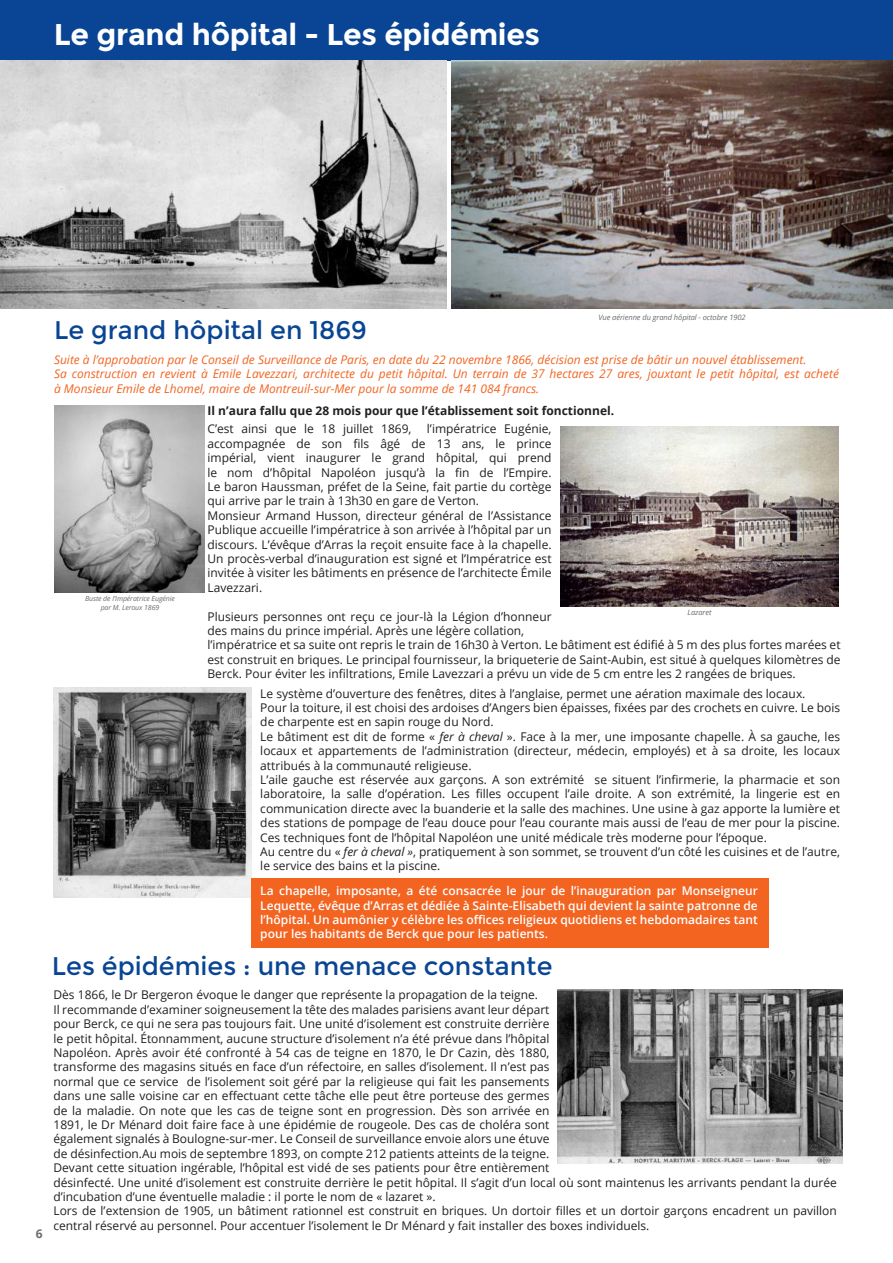
<style>
.page{position:relative;width:893px;height:1263px;background:#fff}
.page>*{position:absolute;margin:0;border:0;box-sizing:border-box;transform-origin:0 0}
.t1{font:700 30px "Montserrat";letter-spacing:-.01em;color:#fff}
.t2{font:25.5px "Montserrat";color:#094594}
.t3{font:12px/14.4px "Open Sans";color:#231f20}
.t4{font:italic 12px/14.4px "Open Sans";color:#f36421}
.t5{font:600 12px/14.4px "Open Sans";color:#fff;text-align:justify}
.t6{font:700 12px "Open Sans";color:#231f20}
.t7{font:700 12px "Open Sans";color:#6c6d70}
.t8{font:italic 7.5px "Open Sans";letter-spacing:-.01em;color:#6c6d70}
.t9{font:italic 6.9px/8.4px "Open Sans";letter-spacing:-.01em;color:#6c6d70;text-align:center}
.s1{font-style:italic}
</style>
<div class="page">
<div style="left:0;top:0;width:893px;height:61px;background:#094594"></div>
<img style="left:452px;top:61px;width:441px;height:248px">
<img style="left:0;top:61px;width:446px;height:248px">
<img style="left:54px;top:406px;width:150px;height:186px">
<img style="left:560px;top:426px;width:279px;height:180px">
<img style="left:54px;top:687px;width:197px;height:210px">
<div style="left:251px;top:878px;width:517px;height:69px;background:#f36421"></div>
<img style="left:558px;top:989px;width:284px;height:175px">
<h1 class="t1" style="left:54px;top:17px;width:488px">Le grand hôpital - Les épidémies</h1>
<p class="t7" style="left:36px;top:1225px;width:8px">6</p>
<h2 class="t2" style="left:54px;top:316px;width:314px">Le grand hôpital en 1869</h2>
<p class="t8" style="left:598px;top:313px;width:149px">Vue aérienne du grand hôpital - octobre 1902</p>
<p class="t4" style="left:54px;top:352px;width:786px">Suite à l’approbation par le Conseil de Surveillance de Paris, en date du 22 novembre 1866, décision est prise de bâtir un nouvel établissement.<br>Sa construction en revient à Emile Lavezzari, architecte du petit hôpital. Un terrain de 37 hectares 27 ares, jouxtant le petit hôpital, est acheté à Monsieur Emile de Lhomel, maire de Montreuil-sur-Mer pour la somme de 141 084 francs.</p>
<p class="t9" style="left:85px;top:594px;width:91px">Buste de l’Impératrice Eugénie par M. Leroux 1869</p>
<p class="t6" style="left:207px;top:402px;width:408px">Il n’aura fallu que 28 mois pour que l’établissement soit fonctionnel.</p>
<p class="t3" style="left:207px;top:422px;width:206px">C’est ainsi que le 18 juillet 1869,</p>
<p class="t3" style="left:207px;top:422px;width:346px;text-indent:219px">l’impératrice Eugénie, accompagnée de son fils âgé de 13 ans, le prince impérial, vient inaugurer le grand hôpital, qui prend le nom d’hôpital Napoléon jusqu’à la fin de l’Empire.<br>Le baron Haussman, préfet de la Seine, fait partie du cortège qui arrive par le train à 13h30 en gare de Verton.<br>Monsieur Armand Husson, directeur général de l’Assistance Publique accueille l’impératrice à son arrivée à l’hôpital par un discours. L’évêque d’Arras la reçoit ensuite face à la chapelle.<br>Un procès-verbal d’inauguration est signé et l’Impératrice est invitée à visiter les bâtiments en présence de l’architecte Émile Lavezzari.</p>
<p class="t3" style="left:207px;top:609px;width:635px">Plusieurs personnes ont reçu ce jour-là la Légion d’honneur<br>des mains du prince impérial. Après une légère collation,<br>l’impératrice et sa suite ont repris le train de 16h30 à Verton. Le bâtiment est édifié à 5 m des plus fortes marées et est construit en briques. Le principal fournisseur, la briqueterie de Saint-Aubin, est situé à quelques kilomètres de Berck. Pour éviter les infiltrations, Emile Lavezzari a prévu un vide de 5 cm entre les 2 rangées de briques.</p>
<p class="t8" style="left:687px;top:607px;width:26px">Lazaret</p>
<p class="t3" style="left:260px;top:686px;width:581px">Le système d’ouverture des fenêtres, dites à l’anglaise, permet une aération maximale des locaux.<br>Pour la toiture, il est choisi des ardoises d’Angers bien épaisses, fixées par des crochets en cuivre. Le bois de charpente est en sapin rouge du Nord.<br>Le bâtiment est dit de forme « <span class="s1">fer à cheval</span> ». Face à la mer, une imposante chapelle. À sa gauche, les locaux et appartements de l’administration (directeur, médecin, employés) et à sa droite, les locaux attribués à la communauté religieuse.<br>L’aile gauche est réservée aux garçons. A son extrémité se situent l’infirmerie, la pharmacie et son laboratoire, la salle d’opération. Les filles occupent l’aile droite. A son extrémité, la lingerie est en communication directe avec la buanderie et la salle des machines. Une usine à gaz apporte la lumière et des stations de pompage de l’eau douce pour l’eau courante mais aussi de l’eau de mer pour la piscine.<br>Ces techniques font de l’hôpital Napoléon une unité médicale très moderne pour l’époque.<br>Au centre du « <span class="s1">fer à cheval »</span>, pratiquement à son sommet, se trouvent d’un côté les cuisines et de l’autre, le service des bains et la piscine.</p>
<p class="t5" style="left:260px;top:883px;width:499px">La chapelle, imposante, a été consacrée le jour de l’inauguration par Monseigneur Lequette, évêque d’Arras et dédiée à Sainte-Elisabeth qui devient la sainte patronne de l’hôpital. Un aumônier y célèbre les offices religieux quotidiens et hebdomadaires tant pour les habitants de Berck que pour les patients.</p>
<h2 class="t2" style="left:52px;top:952px;width:502px">Les épidémies : une menace constante</h2>
<p class="t3" style="left:54px;top:987px;width:785px">Dès 1866, le Dr Bergeron évoque le danger que représente la propagation de la teigne.<br>Il recommande d’examiner soigneusement la tête des malades parisiens avant leur départ<br>pour Berck, ce qui ne sera pas toujours fait. Une unité d’isolement est construite derrière<br>le petit hôpital. Étonnamment, aucune structure d’isolement n’a été prévue dans l’hôpital<br>Napoléon. Après avoir été confronté à 54 cas de teigne en 1870, le Dr Cazin, dès 1880,<br>transforme des magasins situés en face d’un réfectoire, en salles d’isolement. Il n’est pas<br>normal que ce service de l’isolement soit géré par la religieuse qui fait les pansements<br>dans une salle voisine car en effectuant cette tâche elle peut être porteuse des germes<br>de la maladie. On note que les cas de teigne sont en progression. Dès son arrivée en<br>1891, le Dr Ménard doit faire face à une épidémie de rougeole. Des cas de choléra sont<br>également signalés à Boulogne-sur-mer. Le Conseil de surveillance envoie alors une étuve<br>de désinfection.Au mois de septembre 1893, on compte 212 patients atteints de la teigne.<br>Devant cette situation ingérable, l’hôpital est vidé de ses patients pour être entièrement<br>désinfecté. Une unité d’isolement est construite derrière le petit hôpital. Il s’agit d’un local où sont maintenus les arrivants pendant la durée d’incubation d’une éventuelle maladie : il porte le nom de « lazaret ».<br>Lors de l’extension de 1905, un bâtiment rationnel est construit en briques. Un dortoir filles et un dortoir garçons encadrent un pavillon central réservé au personnel. Pour accentuer l’isolement le Dr Ménard y fait installer des boxes individuels.</p>
</div>
